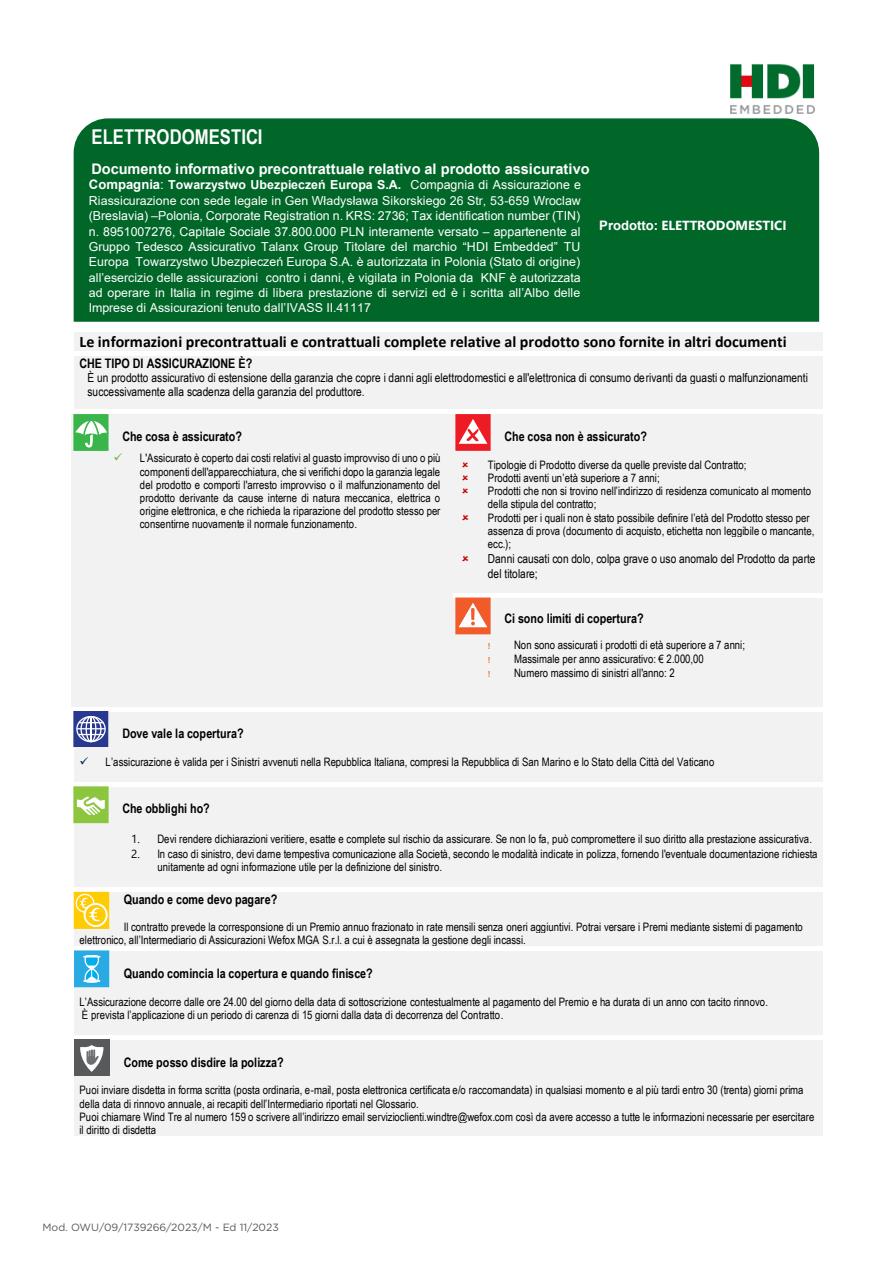
<style>
.page{position:relative;width:893px;height:1263px;background:#fff}
.page>*{position:absolute;margin:0;border:0;box-sizing:border-box;transform-origin:0 0}
.t1{font:700 20.4px "Arial Narrow";color:#fff}
.t2{font:700 16.05px "Calibri";letter-spacing:.005em;color:#000}
.t3{font:700 14.55px "Arial";letter-spacing:-.005em;color:#fff}
.t4{font:700 13.05px "Arial Narrow";color:#000}
.t5{font:700 13.05px "Segoe UI";letter-spacing:-.005em;color:#fff}
.t6{font:12.45px/15.5px "Arial";color:#fff;text-align:justify}
.t7{font:12.45px/13.8px "Arial Narrow";color:#000}
.t8{font:11.7px/13.2px "Arial Narrow";letter-spacing:.005em;color:#000}
.t9{font:700 11.7px "Utsaah";color:#ed7d31}
.t10{font:10.5px "Gotham";color:#57585a}
.s1{font-weight:700;font-size:13.05px}
.s2{font-size:13.05px}
.s3{font-weight:700}
.s4{font-family:"Arial"}
.s5{color:#70ad47}
.s6{color:#002060}
.s7{font-family:"Segoe UI"}
</style>
<div class="page">
<img style="left:730px;top:64px;width:85px;height:50px">
<div style="left:73px;top:118px;width:747px;height:204px;background:#006729"></div>
<div style="left:79px;top:332px;width:738px;height:19px;background:#f2f2f2"></div>
<div style="left:79px;top:356px;width:738px;height:15px;background:#f2f2f2"></div>
<div style="left:79px;top:371px;width:737px;height:39px;background:#f2f2f2"></div>
<div style="left:71px;top:414px;width:383px;height:293px;background:#f2f2f2"></div>
<div style="left:454px;top:414px;width:369px;height:179px;background:#f2f2f2"></div>
<div style="left:454px;top:597px;width:369px;height:110px;background:#f2f2f2"></div>
<div style="left:74px;top:711px;width:749px;height:71px;background:#f2f2f2"></div>
<div style="left:74px;top:786px;width:749px;height:101px;background:#f2f2f2"></div>
<div style="left:74px;top:892px;width:749px;height:54px;background:#f2f2f2"></div>
<div style="left:74px;top:951px;width:749px;height:84px;background:#f2f2f2"></div>
<div style="left:74px;top:1040px;width:749px;height:97px;background:#f2f2f2"></div>
<div style="left:74px;top:414px;width:35px;height:37px;background:#39b54a"></div>
<svg style="left:73px;top:414px;width:36px;height:33px"></svg>
<div style="left:456px;top:414px;width:35px;height:37px;background:#ed1c24"></div>
<svg style="left:455px;top:414px;width:32px;height:30px"></svg>
<div style="left:456px;top:597px;width:35px;height:37px;background:#f15a29"></div>
<svg style="left:459px;top:603px;width:28px;height:24px"></svg>
<div style="left:74px;top:711px;width:34px;height:36px;background:#2a3990"></div>
<svg style="left:73px;top:711px;width:33px;height:31px"></svg>
<div style="left:74px;top:786px;width:35px;height:37px;background:#8cc63f"></div>
<svg style="left:77px;top:796px;width:28px;height:19px"></svg>
<div style="left:74px;top:892px;width:35px;height:37px;background:#ffcb05"></div>
<svg style="left:73px;top:891px;width:35px;height:36px"></svg>
<div style="left:74px;top:951px;width:35px;height:36px;background:#29aae2"></div>
<svg style="left:83px;top:955px;width:17px;height:28px"></svg>
<div style="left:74px;top:1039px;width:35px;height:37px;background:#58595b"></div>
<svg style="left:80px;top:1045px;width:23px;height:27px"></svg>
<h1 class="t1" style="left:91px;top:121px;width:172px">ELETTRODOMESTICI</h1>
<p class="t3" style="left:91px;top:159px;width:500px">Documento informativo precontrattuale relativo al prodotto assicurativo</p>
<p class="t6" style="left:89px;top:177px;width:494px"><span class="s1">Compagnia</span><span class="s2">:</span> <span class="s3">Towarzystwo Ubezpieczeń Europa S.A.</span> Compagnia di Assicurazione e Riassicurazione con sede legale in Gen Władysława Sikorskiego 26 Str, 53-659 Wroclaw (Breslavia) –Polonia, Corporate Registration n. KRS: 2736; Tax identification number (TIN) n. 8951007276, Capitale Sociale 37.800.000 PLN interamente versato – appartenente al Gruppo Tedesco Assicurativo Talanx Group Titolare del marchio “HDI Embedded” TU Europa Towarzystwo Ubezpieczeń Europa S.A. è autorizzata in Polonia (Stato di origine) all’esercizio delle assicurazioni contro i danni, è vigilata in Polonia da KNF è autorizzata ad operare in Italia in regime di libera prestazione di servizi ed è i scritta all’Albo delle Imprese di Assicurazioni tenuto dall’IVASS II.41117</p>
<p class="t5" style="left:599px;top:213px;width:189px"><span class="s4">Prodotto:</span> ELETTRODOMESTICI</p>
<h2 class="t2" style="left:79px;top:330px;width:709px">Le informazioni precontrattuali e contrattuali complete relative al prodotto sono fornite in altri documenti</h2>
<p class="t4" style="left:79px;top:353px;width:175px">CHE TIPO DI ASSICURAZIONE È?</p>
<p class="t7" style="left:87px;top:370px;width:722px">È un prodotto assicurativo di estensione della garanzia che copre i danni agli elettrodomestici e all'elettronica di consumo derivanti da guasti o malfunzionamenti successivamente alla scadenza della garanzia del produttore.</p>
<p class="t4" style="left:122px;top:427px;width:121px">Che cosa è assicurato?</p>
<p class="t8" style="left:140px;top:451px;width:302px;text-align:justify;text-indent:-26px"><span class="s5">✓</span> L'Assicurato è coperto dai costi relativi al guasto improvviso di uno o più componenti dell'apparecchiatura, che si verifichi dopo la garanzia legale del prodotto e comporti l'arresto improvviso o il malfunzionamento del prodotto derivante da cause interne di natura meccanica, elettrica o origine elettronica, e che richieda la riparazione del prodotto stesso per consentirne nuovamente il normale funzionamento.</p>
<p class="t4" style="left:505px;top:427px;width:144px">Che cosa non è assicurato?</p>
<p class="t8" style="left:488px;top:458px;width:328px">Tipologie di Prodotto diverse da quelle previste dal Contratto;<br>Prodotti aventi un’età superiore a 7 anni;<br>Prodotti che non si trovino nell’indirizzo di residenza comunicato al momento della stipula del contratto;<br>Prodotti per i quali non è stato possibile definire l’età del Prodotto stesso per assenza di prova (documento di acquisto, etichetta non leggibile o mancante, ecc.);</p>
<p class="t7" style="left:488px;top:550px;width:329px;line-height:15.3px">Danni causati con dolo, colpa grave o uso anomalo del Prodotto da parte del titolare;</p>
<p class="t4" style="left:505px;top:608px;width:141px">Ci sono limiti di copertura?</p>
<p class="t9" style="left:488px;top:640px;width:4px">!</p>
<p class="t8" style="left:514px;top:638px;width:233px">Non sono assicurati i prodotti di età superiore a 7 anni;</p>
<p class="t9" style="left:488px;top:654px;width:4px">!</p>
<p class="t8" style="left:514px;top:652px;width:191px">Massimale per anno assicurativo: € 2.000,00</p>
<p class="t9" style="left:488px;top:667px;width:4px">!</p>
<p class="t8" style="left:514px;top:666px;width:162px">Numero massimo di sinistri all'anno: 2</p>
<p class="t4" style="left:122px;top:724px;width:123px">Dove vale la copertura?</p>
<p class="t8" style="left:79px;top:755px;width:636px"><span class="s6">✓</span> L’assicurazione è valida per i Sinistri avvenuti nella Repubblica Italiana, compresi la Repubblica di San Marino e lo Stato della Città del Vaticano</p>
<p class="t4" style="left:122px;top:799px;width:89px">Che obblighi ho?</p>
<p class="t8" style="left:131px;top:831px;width:682px"><span class="s7">1.</span> Devi rendere dichiarazioni veritiere, esatte e complete sul rischio da assicurare. Se non lo fa, può compromettere il suo diritto alla prestazione assicurativa.</p>
<p class="t8" style="left:157px;top:846px;width:661px;text-indent:-26px"><span class="s7">2.</span> In caso di sinistro, devi darne tempestiva comunicazione alla Società, secondo le modalità indicate in polizza, fornendo l'eventuale documentazione richiesta unitamente ad ogni informazione utile per la definizione del sinistro.</p>
<p class="t4" style="left:124px;top:889px;width:155px">Quando e come devo pagare?</p>
<p class="t8" style="left:79px;top:920px;width:725px;text-indent:44px">Il contratto prevede la corresponsione di un Premio annuo frazionato in rate mensili senza oneri aggiuntivi. Potrai versare i Premi mediante sistemi di pagamento elettronico, all’Intermediario di Assicurazioni Wefox MGA S.r.l. a cui è assegnata la gestione degli incassi.</p>
<p class="t4" style="left:124px;top:963px;width:250px">Quando comincia la copertura e quando finisce?</p>
<p class="t8" style="left:79px;top:994px;width:690px">L’Assicurazione decorre dalle ore 24.00 del giorno della data di sottoscrizione contestualmente al pagamento del Premio e ha durata di un anno con tacito rinnovo.<br>È prevista l’applicazione di un periodo di carenza di 15 giorni dalla data di decorrenza del Contratto.</p>
<p class="t4" style="left:124px;top:1052px;width:161px">Come posso disdire la polizza?</p>
<p class="t8" style="left:79px;top:1083px;width:736px">Puoi inviare disdetta in forma scritta (posta ordinaria, e-mail, posta elettronica certificata e/o raccomandata) in qualsiasi momento e al più tardi entro 30 (trenta) giorni prima della data di rinnovo annuale, ai recapiti dell’Intermediario riportati nel Glossario.<br>Puoi chiamare Wind Tre al numero 159 o scrivere all’indirizzo email servizioclienti.windtre@wefox.com così da avere accesso a tutte le informazioni necessarie per esercitare il diritto di disdetta</p>
<p class="t10" style="left:43px;top:1221px;width:238px">Mod. OWU/09/1739266/2023/M - Ed 11/2023</p>
</div>
